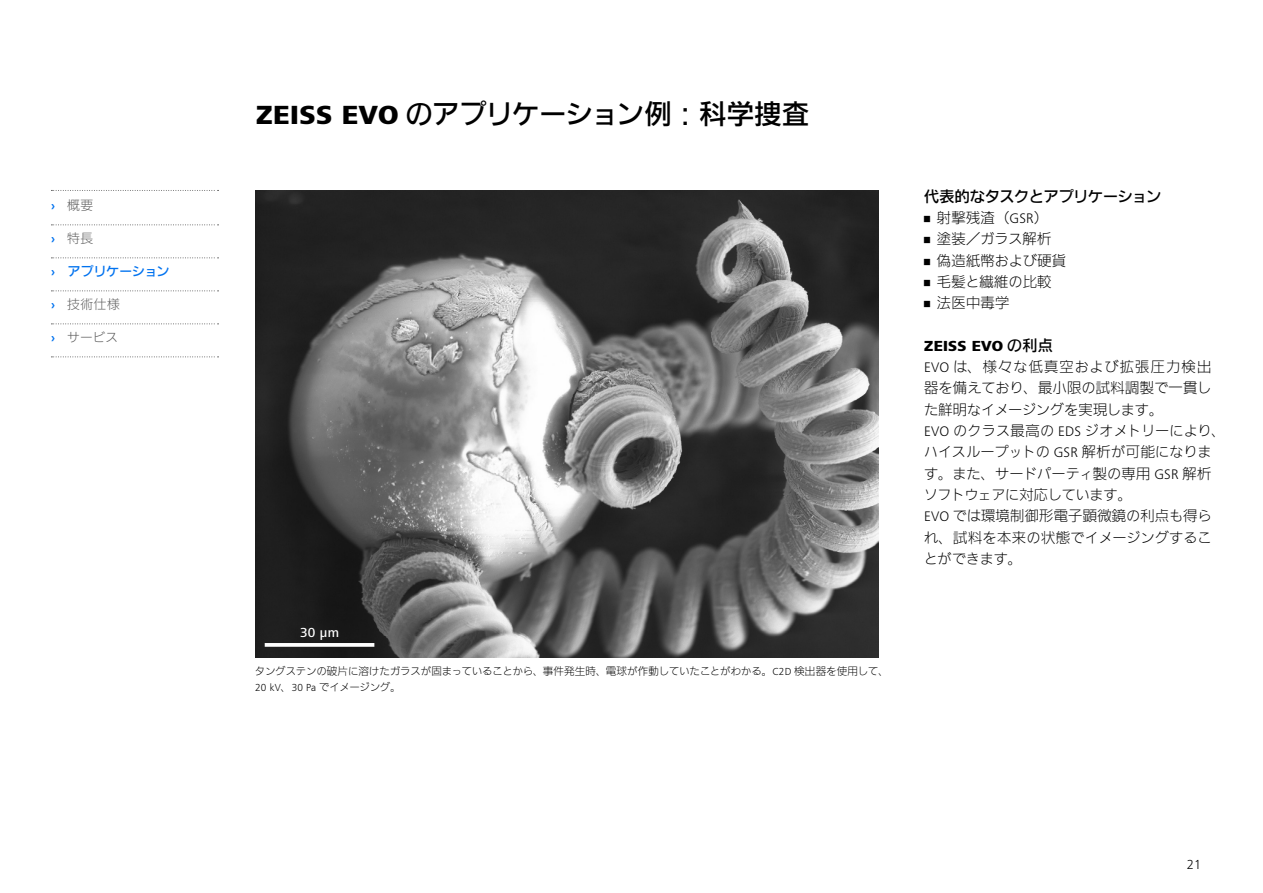
<style>
.page{position:relative;width:1263px;height:893px;background:#fff}
.page>*{position:absolute;margin:0;border:0;box-sizing:border-box;transform-origin:0 0}
.t1{font:500 27px "Iwa N Go Pro";letter-spacing:-.01em;color:#000}
.t2{font:500 15px "Iwa N Go Pro";letter-spacing:-.01em;color:#000}
.t3{font:800 15px "ZEISS Frutiger Next W1 G";letter-spacing:.02em;color:#000}
.t4{font:300 14.25px/21.3px "Iwa N Go Pro";letter-spacing:.005em;color:#000}
.t5{font:500 13.5px "ZEISS Frutiger Next W1 G";color:#fff}
.t6{font:300 13.5px "ZEISS Frutiger Next W1 G";color:#000}
.t7{font:300 12.75px "Iwa N Go Pro";letter-spacing:.04em;color:#595959}
.t8{font:500 12.75px "Iwa N Go Pro";letter-spacing:.005em;color:#0072ef}
.t9{font:300 10.5px/16.5px "Iwa N Go Pro";letter-spacing:-.015em;color:#000}
.s1{font-family:"ZEISS Frutiger Next W1 G";font-weight:700;color:#0072ef}
.s2{font-family:"ZEISS Frutiger Next W1 G";font-weight:700}
.s3{font-family:"ZEISS Frutiger Next W1 G";font-weight:800}
.s4{font-family:"ZEISS Frutiger Next W1 G"}
.s5{font-family:"Iwa N Go Pro";font-weight:500}
</style>
<div class="page">
<img style="left:255px;top:190px;width:623px;height:467px">
<svg style="left:265px;top:643px;width:109px;height:4px"></svg>
<svg style="left:51px;top:190px;width:168px;height:1px"></svg>
<svg style="left:51px;top:224px;width:168px;height:1px"></svg>
<svg style="left:51px;top:257px;width:168px;height:1px"></svg>
<svg style="left:51px;top:290px;width:168px;height:1px"></svg>
<svg style="left:51px;top:323px;width:168px;height:1px"></svg>
<svg style="left:51px;top:356px;width:168px;height:1px"></svg>
<p class="t7" style="left:51px;top:196px;width:44px"><span class="s1">›</span> 概要</p>
<p class="t7" style="left:51px;top:229px;width:44px"><span class="s1">›</span> 特長</p>
<p class="t8" style="left:51px;top:262px;width:120px"><span class="s2">›</span> アプリケーション</p>
<p class="t7" style="left:51px;top:295px;width:70px"><span class="s1">›</span> 技術仕様</p>
<p class="t7" style="left:51px;top:328px;width:69px"><span class="s1">›</span> サービス</p>
<h1 class="t1" style="left:256px;top:94px;width:554px"><span class="s3">ZEISS EVO</span> のアプリケーション例：科学捜査</h1>
<p class="t5" style="left:300px;top:623px;width:40px">30 µm</p>
<p class="t9" style="left:255px;top:662px;width:635px">タングステンの破片に溶けたガラスが固まっていることから、事件発生時、電球が作動していたことがわかる。<span class="s4">C2D</span> 検出器を使用して、<br><span class="s4">20 kV</span>、<span class="s4">30 Pa</span> でイメージング。</p>
<p class="t2" style="left:924px;top:185px;width:239px">代表的なタスクとアプリケーション</p>
<p class="t4" style="left:924px;top:206px;width:126px"><span class="s4">•</span> 射撃残渣（<span class="s4">GSR</span>）</p>
<p class="t4" style="left:924px;top:227px;width:129px"><span class="s4">•</span> 塗装／ガラス解析</p>
<p class="t4" style="left:924px;top:249px;width:143px"><span class="s4">•</span> 偽造紙幣および硬貨</p>
<p class="t4" style="left:924px;top:270px;width:129px"><span class="s4">•</span> 毛髪と繊維の比較</p>
<p class="t4" style="left:924px;top:291px;width:87px"><span class="s4">•</span> 法医中毒学</p>
<p class="t3" style="left:924px;top:335px;width:130px">ZEISS EVO <span class="s5">の利点</span></p>
<p class="t4" style="left:924px;top:355px;width:304px"><span class="s4">EVO</span> は、様々な低真空および拡張圧力検出器を備えており、最小限の試料調製で一貫した鮮明なイメージングを実現します。<br><span class="s4">EVO</span> のクラス最高の <span class="s4">EDS</span> ジオメトリーにより、ハイスループットの <span class="s4">GSR</span> 解析が可能になります。また、サードパーティ製の専用 <span class="s4">GSR</span> 解析ソフトウェアに対応しています。<br><span class="s4">EVO</span> では環境制御形電子顕微鏡の利点も得られ、試料を本来の状態でイメージングすることができます。</p>
<p class="t6" style="left:1187px;top:855px;width:16px">21</p>
</div>
